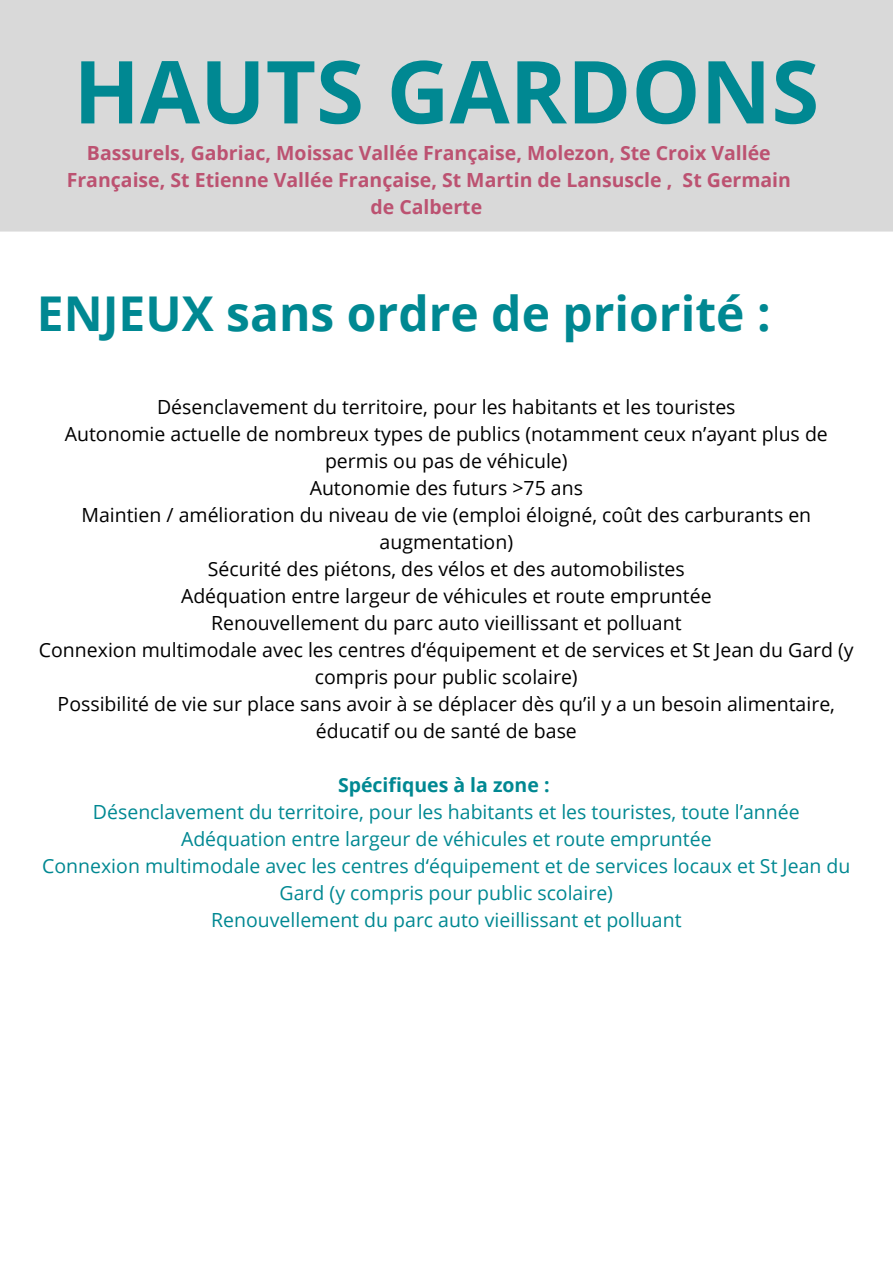
<style>
.page{position:relative;width:893px;height:1264px;background:#fff}
.page>*{position:absolute;margin:0;border:0;box-sizing:border-box;transform-origin:0 0}
.t1{font:700 86.85px "Open Sans";color:#008892}
.t2{font:700 48px "Open Sans";color:#008892}
.t3{font:19.5px/27px "Open Sans";color:#000;text-align:center}
.t4{font:19.5px/27px "Open Sans";color:#008892;text-align:center}
.t5{font:700 19.5px/27px "Open Sans";color:#bc5271;text-align:center}
.t6{font:700 19.5px "Open Sans";color:#008892}
</style>
<div class="page">
<div style="left:0;top:0;width:892px;height:231px;background:#d9d9d9"></div>
<p class="t1" style="left:73px;top:31px;width:747px">HAUTS GARDONS</p>
<p class="t5" style="left:67px;top:139px;width:725px">Bassurels, Gabriac, Moissac Vallée Française, Molezon, Ste Croix Vallée<br>Française, St Etienne Vallée Française, St Martin de Lansuscle , St Germain de Calberte</p>
<p class="t2" style="left:37px;top:279px;width:735px">ENJEUX sans ordre de priorité :</p>
<p class="t3" style="left:157px;top:393px;width:580px">Désenclavement du territoire, pour les habitants et les touristes</p>
<p class="t3" style="left:65px;top:420px;width:764px">Autonomie actuelle de nombreux types de publics (notamment ceux n’ayant plus de permis ou pas de véhicule)</p>
<p class="t3" style="left:310px;top:474px;width:275px">Autonomie des futurs &gt;75 ans</p>
<p class="t3" style="left:81px;top:501px;width:731px">Maintien / amélioration du niveau de vie (emploi éloigné, coût des carburants en augmentation)</p>
<p class="t3" style="left:208px;top:555px;width:478px">Sécurité des piétons, des vélos et des automobilistes</p>
<p class="t3" style="left:181px;top:582px;width:532px">Adéquation entre largeur de véhicules et route empruntée</p>
<p class="t3" style="left:211px;top:609px;width:472px">Renouvellement du parc auto vieillissant et polluant</p>
<p class="t3" style="left:39px;top:636px;width:816px">Connexion multimodale avec les centres d‘équipement et de services et St Jean du Gard (y compris pour public scolaire)</p>
<p class="t3" style="left:58px;top:690px;width:778px">Possibilité de vie sur place sans avoir à se déplacer dès qu’il y a un besoin alimentaire, éducatif ou de santé de base</p>
<p class="t6" style="left:338px;top:771px;width:213px">Spécifiques à la zone :</p>
<p class="t4" style="left:93px;top:798px;width:708px">Désenclavement du territoire, pour les habitants et les touristes, toute l’année</p>
<p class="t4" style="left:181px;top:824px;width:532px">Adéquation entre largeur de véhicules et route empruntée</p>
<p class="t4" style="left:42px;top:851px;width:809px">Connexion multimodale avec les centres d‘équipement et de services locaux et St Jean du<br>Gard (y compris pour public scolaire)</p>
<p class="t4" style="left:211px;top:905px;width:472px">Renouvellement du parc auto vieillissant et polluant</p>
</div>
